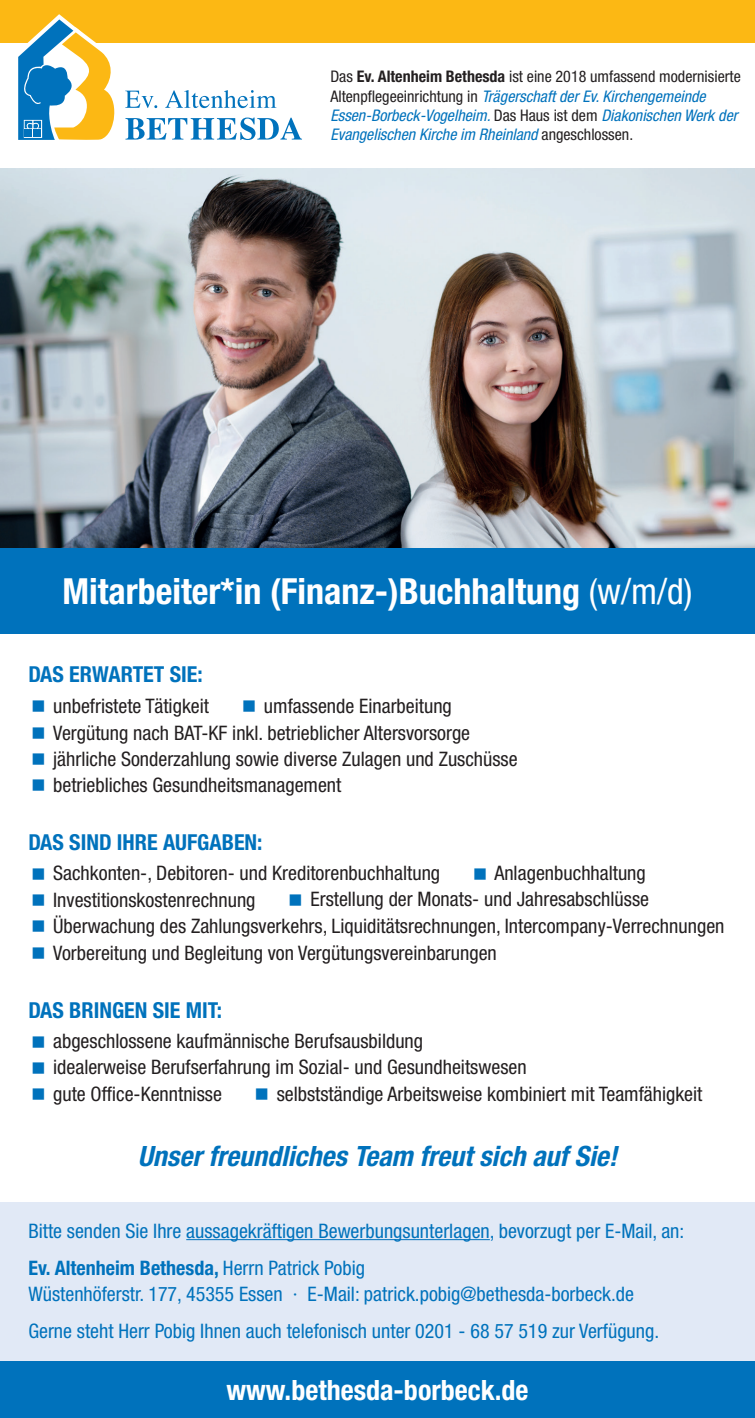
<style>
.page{position:relative;width:755px;height:1418px;background:#fff}
.page>*{position:absolute;margin:0;border:0;box-sizing:border-box;transform-origin:0 0}
.t1{font:700 condensed 36px "Helvetica Neue LT Std";color:#fff}
.t2{font:italic 700 condensed 28px "Helvetica Neue LT Std";color:#0072bc}
.t3{font:700 condensed 28px "Helvetica Neue LT Std";color:#fff}
.t4{font:700 condensed 22px "Helvetica Neue LT Std";color:#0072bc}
.t5{font:condensed 20px/26.4px "Helvetica Neue LT Std";color:#231f20}
.t6{font:condensed 20px/37.4px "Helvetica Neue LT Std";color:#0072bc}
.t7{font:italic condensed 16px/19.2px "Helvetica Neue LT Std";color:#0072bc}
.s1{font-style:normal;color:#231f20}
.s2{font-weight:700;font-style:normal;color:#231f20}
.s3{font-weight:400}
.s4{font-weight:700}
</style>
<div class="page">
<div style="left:0;top:0;width:754px;height:43px;background:#fcb814"></div>
<svg style="left:18px;top:14px;width:284px;height:126px"></svg>
<img style="left:0;top:168px;width:754px;height:380px">
<div style="left:0;top:548px;width:754px;height:85px;background:#0072bc"></div>
<div style="left:0;top:1361px;width:754px;height:56px;background:#0072bc"></div>
<div style="left:0;top:1202px;width:754px;height:159px;background:#e1e9f6"></div>
<hr style="left:186px;top:1239px;width:303px;height:1px;background:#0072bc">
<p class="t7" style="left:330px;top:67px;width:411px"><span class="s1">Das</span> <span class="s2">Ev. Altenheim Bethesda</span> <span class="s1">ist eine 2018 umfassend modernisierte Altenpflegeeinrichtung in</span> Trägerschaft der Ev. Kirchengemeinde Essen-Borbeck-Vogelheim. <span class="s1">Das Haus ist dem</span> Diakonischen Werk der Evangelischen Kirche im Rheinland <span class="s1">angeschlossen.</span></p>
<h1 class="t1" style="left:62px;top:569px;width:631px">Mitarbeiter*in (Finanz-)Buchhaltung <span class="s3">(w/m/d)</span></h1>
<p class="t4" style="left:28px;top:660px;width:176px">DAS ERWARTET SIE:</p>
<p class="t5" style="left:53px;top:693px;width:157px">unbefristete Tätigkeit</p>
<p class="t5" style="left:53px;top:693px;width:465px;text-indent:210px">umfassende Einarbeitung Vergütung nach BAT-KF inkl. betrieblicher Altersvorsorge jährliche Sonderzahlung sowie diverse Zulagen und Zuschüsse betriebliches Gesundheitsmanagement</p>
<p class="t4" style="left:28px;top:828px;width:235px">DAS SIND IHRE AUFGABEN:</p>
<p class="t5" style="left:53px;top:860px;width:388px">Sachkonten-, Debitoren- und Kreditorenbuchhaltung</p>
<p class="t5" style="left:494px;top:860px;width:153px">Anlagenbuchhaltung</p>
<p class="t5" style="left:53px;top:887px;width:204px">Investitionskostenrechnung</p>
<p class="t5" style="left:53px;top:886px;width:672px;text-indent:257px">Erstellung der Monats- und Jahresabschlüsse<br>Überwachung des Zahlungsverkehrs, Liquiditätsrechnungen, Intercompany-Verrechnungen<br>Vorbereitung und Begleitung von Vergütungsvereinbarungen</p>
<p class="t4" style="left:28px;top:996px;width:195px">DAS BRINGEN SIE MIT:</p>
<p class="t5" style="left:53px;top:1028px;width:474px">abgeschlossene kaufmännische Berufsausbildung<br>idealerweise Berufserfahrung im Sozial- und Gesundheitswesen gute Office-Kenntnisse</p>
<p class="t5" style="left:276px;top:1081px;width:427px">selbstständige Arbeitsweise kombiniert mit Teamfähigkeit</p>
<h2 class="t2" style="left:138px;top:1139px;width:480px">Unser freundliches Team freut sich auf Sie!</h2>
<p class="t6" style="left:28px;top:1211px;width:657px">Bitte senden Sie Ihre aussagekräftigen Bewerbungsunterlagen, bevorzugt per E-Mail, an:<br><span class="s4">Ev. Altenheim Bethesda,</span> Herrn Patrick Pobig</p>
<p class="t6" style="left:28px;top:1275px;width:632px">Wüstenhöferstr. 177, 45355 Essen · E-Mail: patrick.pobig@bethesda-borbeck.de<br>Gerne steht Herr Pobig Ihnen auch telefonisch unter 0201 - 68 57 519 zur Verfügung.</p>
<h2 class="t3" style="left:226px;top:1372px;width:303px">www.bethesda-borbeck.de</h2>
</div>
